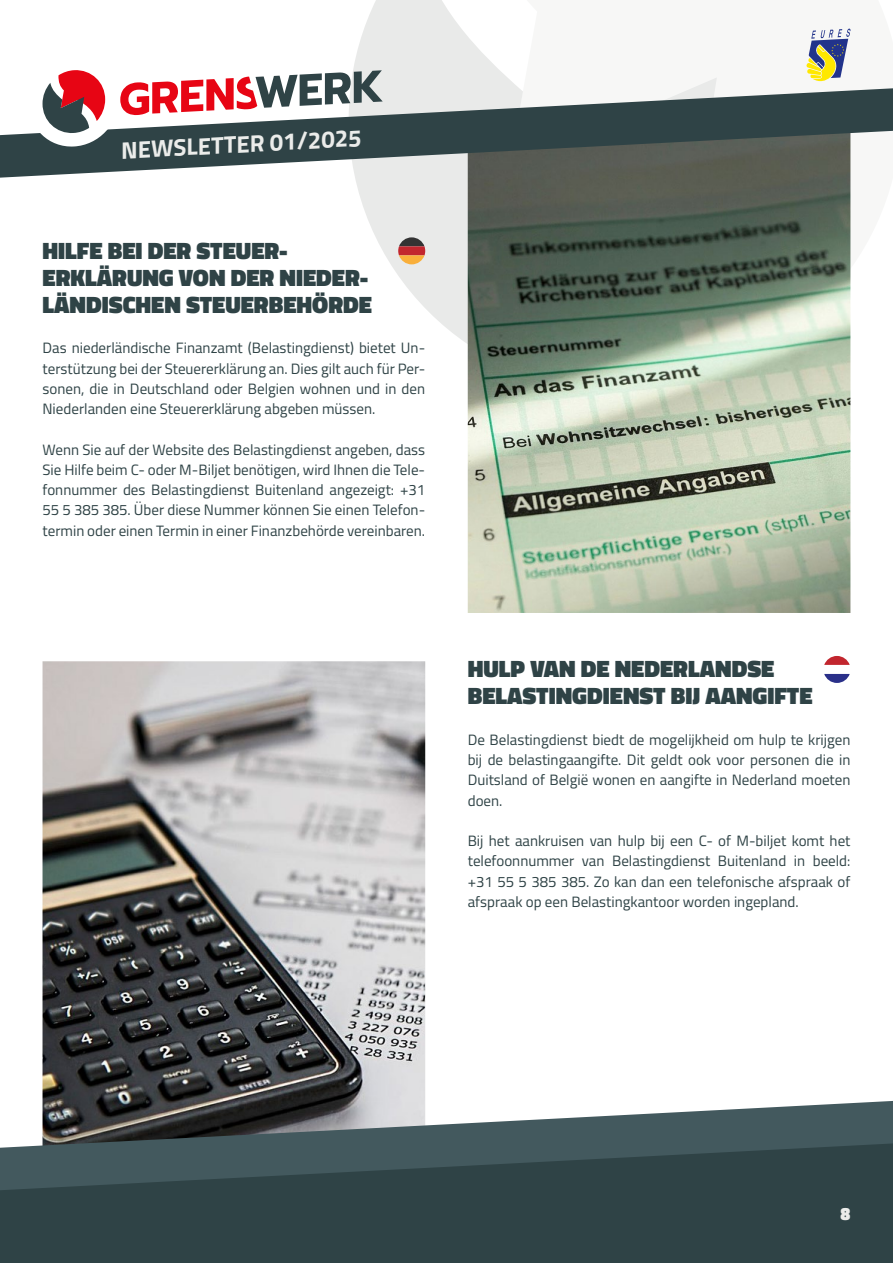
<style>
.page{position:relative;width:893px;height:1263px;background:#fff}
.page>*{position:absolute;margin:0;border:0;box-sizing:border-box;transform-origin:0 0}
.t1{font:900 24px/27px "Cairo";color:#2f4346}
.t2{font:700 24px "Cairo";color:#ebecea}
.t3{font:900 18px "Cairo";color:#ebecea}
.t4{font:15px/20.2px "Cairo";color:#2f4346;text-align:justify}
</style>
<div class="page">
<div style="left:0;top:1190px;width:893px;height:73px;background:#2f4346"></div>
<svg style="left:355px;top:0;width:362px;height:392px"></svg>
<img style="left:43px;top:661px;width:382px;height:440px">
<img style="left:468px;top:178px;width:382px;height:435px">
<svg style="left:0;top:88px;width:893px;height:90px"></svg>
<svg style="left:806px;top:29px;width:44px;height:53px"></svg>
<svg style="left:398px;top:237px;width:27px;height:27px"></svg>
<svg style="left:29px;top:54px;width:354px;height:95px"></svg>
<svg style="left:824px;top:656px;width:26px;height:27px"></svg>
<svg style="left:0;top:1101px;width:893px;height:89px;background:#546366"></svg>
<h1 class="t2" style="left:120px;top:131px;width:242px;rotate:-3deg">NEWSLETTER 01/2025</h1>
<h1 class="t1" style="left:43px;top:237px;width:331px">HILFE BEI DER STEUER-<br>ERKLÄRUNG VON DER NIEDER-<br>LÄNDISCHEN STEUERBEHÖRDE</h1>
<p class="t4" style="left:43px;top:338px;width:384px">Das niederländische Finanzamt (Belastingdienst) bietet Un&shy;terstützung bei der Steuererklärung an. Dies gilt auch für Per&shy;sonen, die in Deutschland oder Belgien wohnen und in den Niederlanden eine Steuererklärung abgeben müssen.</p>
<p class="t4" style="left:43px;top:439px;width:384px">Wenn Sie auf der Website des Belastingdienst angeben, dass Sie Hilfe beim C- oder M-Biljet benötigen, wird Ihnen die Tele&shy;fonnummer des Belastingdienst Buitenland angezeigt: +31<br>55 5 385 385. Über diese Nummer können Sie einen Telefon&shy;termin oder einen Termin in einer Finanzbehörde vereinbaren.</p>
<h1 class="t1" style="left:468px;top:656px;width:346px">HULP VAN DE NEDERLANDSE<br>BELASTINGDIENST BIJ AANGIFTE</h1>
<p class="t4" style="left:468px;top:729px;width:384px">De Belastingdienst biedt de mogelijkheid om hulp te krijgen bij de belastingaangifte. Dit geldt ook voor personen die in Duitsland of België wonen en aangifte in Nederland moeten doen.</p>
<p class="t4" style="left:468px;top:831px;width:384px">Bij het aankruisen van hulp bij een C- of M-biljet komt het telefoonnummer van Belastingdienst Buitenland in beeld: +31 55 5 385 385. Zo kan dan een telefonische afspraak of afspraak op een Belastingkantoor worden ingepland.</p>
<p class="t3" style="left:840px;top:1199px;width:11px">8</p>
</div>
